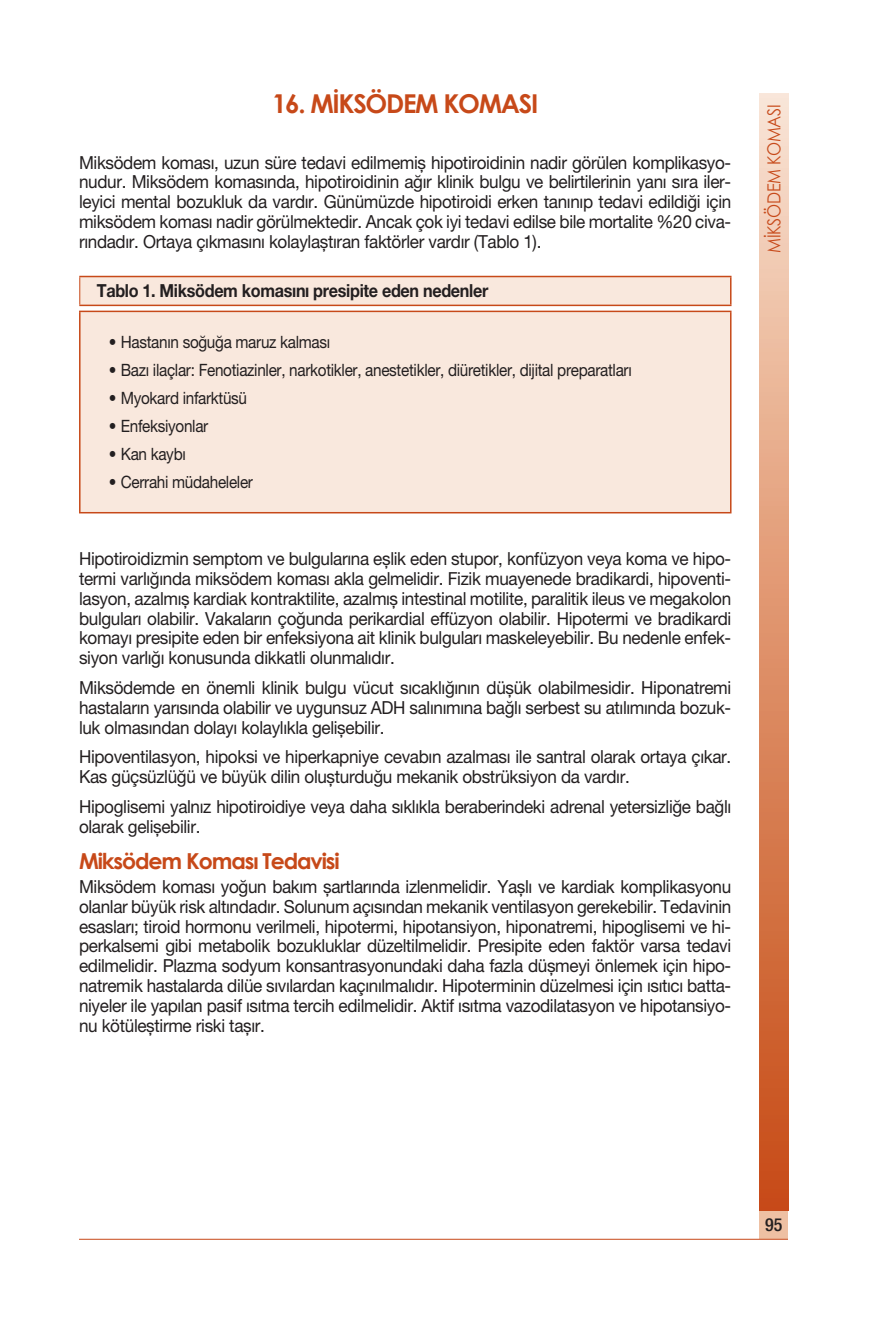
<style>
.page{position:relative;width:878px;height:1332px;background:#fff}
.page>*{position:absolute;margin:0;border:0;box-sizing:border-box;transform-origin:0 0}
.t1{font:700 26px "Century Gothic";letter-spacing:-.05em;color:#c74919}
.t2{font:700 22px "Century Gothic";letter-spacing:-.05em;color:#c74919}
.t3{font:18px/19.8px "Helvetica Neue LT Pro";letter-spacing:-.02em;color:#231f20;text-align:justify;scale:.95 1}
.t4{font:700 18px "Helvetica Neue LT Pro";letter-spacing:-.02em;color:#231f20;scale:.9 1}
.t5{font:18px "Century Gothic";letter-spacing:-.02em;color:#c74919;scale:.9 1}
.t6{font:500 condensed 18px "Helvetica Neue LT Pro";color:#231f20}
.t7{font:17px "Helvetica Neue LT Pro";letter-spacing:-.02em;color:#231f20;scale:.9 1}
</style>
<div class="page">
<div style="left:759px;top:1210px;width:29px;height:28px;background:#eec0a3"></div>
<hr style="left:79px;top:1238px;width:709px;height:1px;background:#c74919">
<div style="left:759px;top:93px;width:29px;height:1117px;background:linear-gradient(to bottom,#f8e0ce,#c5470f)"></div>
<div style="left:80px;top:277px;width:650px;height:235px;background:#f9e8dd"></div>
<hr style="left:79px;top:276px;width:652px;height:1px;background:#c74919">
<svg style="left:730px;top:277px;width:1px;height:28px"></svg>
<hr style="left:79px;top:305px;width:652px;height:1px;background:#c74919">
<svg style="left:79px;top:277px;width:1px;height:28px"></svg>
<hr style="left:79px;top:311px;width:652px;height:1px;background:#c74919">
<hr style="left:79px;top:312px;width:2px;height:200px;background:#c74919">
<hr style="left:730px;top:312px;width:1px;height:200px;background:#c74919">
<hr style="left:79px;top:512px;width:652px;height:1px;background:#c74919">
<h1 class="t1" style="left:272px;top:87px;width:268px">16. MİKSÖDEM KOMASI</h1>
<p class="t3" style="left:79px;top:152px;width:688px">Miksödem koması, uzun süre tedavi edilmemiș hipotiroidinin nadir görülen komplikasyo&shy;nudur. Miksödem komasında, hipotiroidinin ağır klinik bulgu ve belirtilerinin yanı sıra iler&shy;leyici mental bozukluk da vardır. Günümüzde hipotiroidi erken tanınıp tedavi edildiği için miksödem koması nadir görülmektedir. Ancak çok iyi tedavi edilse bile mortalite %20 civa&shy;rındadır. Ortaya çıkmasını kolaylaștıran faktörler vardır (Tablo 1).</p>
<p class="t4" style="left:97px;top:279px;width:436px">Tablo 1. Miksödem komasını presipite eden nedenler</p>
<p class="t7" style="left:109px;top:331px;width:247px">• Hastanın soğuğa maruz kalması</p>
<p class="t7" style="left:109px;top:359px;width:582px">• Bazı ilaçlar: Fenotiazinler, narkotikler, anestetikler, diüretikler, dijital preparatları</p>
<p class="t7" style="left:109px;top:387px;width:155px">• Myokard infarktüsü</p>
<p class="t7" style="left:109px;top:415px;width:112px">• Enfeksiyonlar</p>
<p class="t7" style="left:109px;top:443px;width:87px">• Kan kaybı</p>
<p class="t7" style="left:109px;top:471px;width:162px">• Cerrahi müdaheleler</p>
<p class="t3" style="left:79px;top:548px;width:688px">Hipotiroidizmin semptom ve bulgularına eșlik eden stupor, konfüzyon veya koma ve hipo&shy;termi varlığında miksödem koması akla gelmelidir. Fizik muayenede bradikardi, hipoventi&shy;lasyon, azalmıș kardiak kontraktilite, azalmıș intestinal motilite, paralitik ileus ve megakolon bulguları olabilir. Vakaların çoğunda perikardial effüzyon olabilir. Hipotermi ve bradikardi komayı presipite eden bir enfeksiyona ait klinik bulguları maskeleyebilir. Bu nedenle enfek&shy;siyon varlığı konusunda dikkatli olunmalıdır.</p>
<p class="t3" style="left:79px;top:677px;width:688px">Miksödemde en önemli klinik bulgu vücut sıcaklığının düșük olabilmesidir. Hiponatremi hastaların yarısında olabilir ve uygunsuz ADH salınımına bağlı serbest su atılımında bozuk&shy;luk olmasından dolayı kolaylıkla gelișebilir.</p>
<p class="t3" style="left:79px;top:747px;width:688px">Hipoventilasyon, hipoksi ve hiperkapniye cevabın azalması ile santral olarak ortaya çıkar.<br>Kas güçsüzlüğü ve büyük dilin olușturduğu mekanik obstrüksiyon da vardır.</p>
<p class="t3" style="left:79px;top:796px;width:688px">Hipoglisemi yalnız hipotiroidiye veya daha sıklıkla beraberindeki adrenal yetersizliğe bağlı olarak gelișebilir.</p>
<p class="t2" style="left:79px;top:847px;width:262px">Miksödem Koması Tedavisi</p>
<p class="t3" style="left:79px;top:876px;width:688px">Miksödem koması yoğun bakım șartlarında izlenmelidir. Yașlı ve kardiak komplikasyonu olanlar büyük risk altındadır. Solunum açısından mekanik ventilasyon gerekebilir. Tedavinin esasları; tiroid hormonu verilmeli, hipotermi, hipotansiyon, hiponatremi, hipoglisemi ve hi&shy;perkalsemi gibi metabolik bozukluklar düzeltilmelidir. Presipite eden faktör varsa tedavi edilmelidir. Plazma sodyum konsantrasyonundaki daha fazla düșmeyi önlemek için hipo&shy;natremik hastalarda dilüe sıvılardan kaçınılmalıdır. Hipoterminin düzelmesi için ısıtıcı batta&shy;niyeler ile yapılan pasif ısıtma tercih edilmelidir. Aktif ısıtma vazodilatasyon ve hipotansiyo&shy;nu kötüleștirme riski tașır.</p>
<p class="t5" style="left:762px;top:253px;width:166px;rotate:-90deg">MİKSÖDEM KOMASI</p>
<p class="t6" style="left:765px;top:1213px;width:19px">95</p>
</div>
